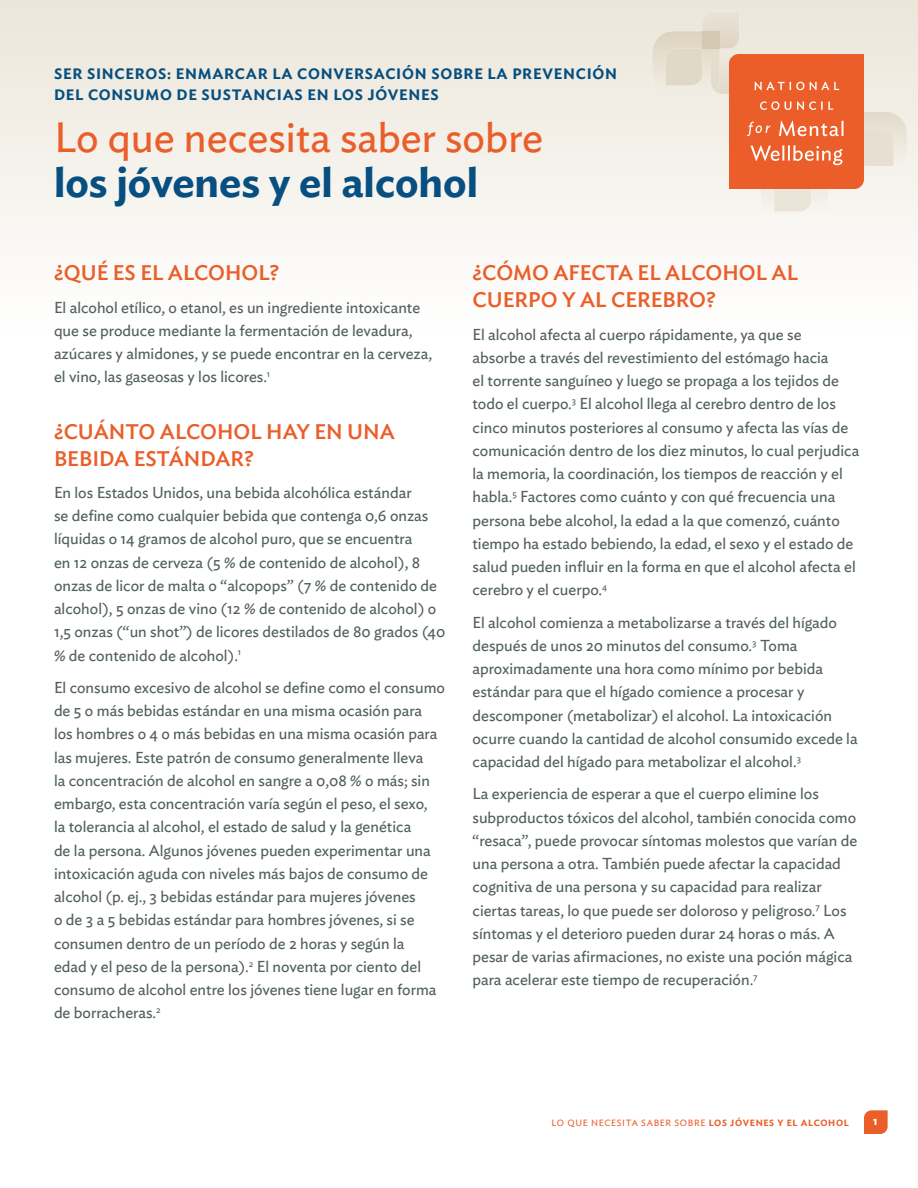
<style>
.page{position:relative;width:918px;height:1188px;background:#fff}
.page>*{position:absolute;margin:0;border:0;box-sizing:border-box;transform-origin:0 0}
.t1{font:42px/45px "Ideal Sans";color:#ea5e29}
.Heading_03{font:500 21px/27px "Ideal Sans";color:#ea5e29}
.Body{font:15.75px/23.2px "Ideal Sans";color:#53605f}
.t2{font:600 15px/21px "Ideal Sans";letter-spacing:.05em;color:#064f80}
.t3{font:600 12px "Ideal Sans";color:#fff}
.t4{font:9px "Ideal Sans";letter-spacing:.075em;color:#ea5e29}
.s1{font-weight:600;color:#064f80}
.s2{font-weight:600}
</style>
<div class="page">
<svg style="left:864px;top:1110px;width:24px;height:24px"></svg>
<img style="left:864px;top:112px;width:43px;height:67px">
<img style="left:864px;top:129px;width:30px;height:37px">
<img style="left:774px;top:189px;width:37px;height:23px">
<img style="left:652px;top:31px;width:68px;height:68px">
<img style="left:666px;top:49px;width:36px;height:36px">
<img style="left:702px;top:12px;width:37px;height:37px">
<img style="left:702px;top:31px;width:18px;height:18px">
<img style="left:711px;top:57px;width:9px;height:34px">
<svg style="left:729px;top:54px;width:135px;height:135px;background:#ec6837"></svg>
<p class="t2" style="left:54px;top:62px;width:565px">SER SINCEROS: ENMARCAR LA CONVERSACIÓN SOBRE LA PREVENCIÓN<br>DEL CONSUMO DE SUSTANCIAS EN LOS JÓVENES</p>
<p class="t1" style="left:54px;top:111px;width:491px">Lo que necesita saber sobre <span class="s1">los jóvenes y el alcohol</span></p>
<p class="Heading_03" style="left:54px;top:258px;width:227px">¿QUÉ ES EL ALCOHOL?</p>
<p class="Body" style="left:54px;top:294px;width:380px">El alcohol etílico, o etanol, es un ingrediente intoxicante que se produce mediante la fermentación de levadura, azúcares y almidones, y se puede encontrar en la cerveza, el vino, las gaseosas y los licores.<sup>1</sup></p>
<p class="Heading_03" style="left:54px;top:416px;width:342px">¿CUÁNTO ALCOHOL HAY EN UNA<br>BEBIDA ESTÁNDAR?</p>
<p class="Body" style="left:54px;top:480px;width:393px">En los Estados Unidos, una bebida alcohólica estándar<br>se define como cualquier bebida que contenga 0,6 onzas líquidas o 14 gramos de alcohol puro, que se encuentra<br>en 12 onzas de cerveza (5 % de contenido de alcohol), 8 onzas de licor de malta o “alcopops” (7 % de contenido de alcohol), 5 onzas de vino (12 % de contenido de alcohol) o 1,5 onzas (“un shot”) de licores destilados de 80 grados (40 % de contenido de alcohol).<sup>1</sup></p>
<p class="Body" style="left:54px;top:675px;width:393px">El consumo excesivo de alcohol se define como el consumo de 5 o más bebidas estándar en una misma ocasión para<br>los hombres o 4 o más bebidas en una misma ocasión para las mujeres. Este patrón de consumo generalmente lleva<br>la concentración de alcohol en sangre a 0,08 % o más; sin embargo, esta concentración varía según el peso, el sexo,<br>la tolerancia al alcohol, el estado de salud y la genética<br>de la persona. Algunos jóvenes pueden experimentar una intoxicación aguda con niveles más bajos de consumo de alcohol (p. ej., 3 bebidas estándar para mujeres jóvenes<br>o de 3 a 5 bebidas estándar para hombres jóvenes, si se consumen dentro de un período de 2 horas y según la<br>edad y el peso de la persona).<sup>2</sup> El noventa por ciento del consumo de alcohol entre los jóvenes tiene lugar en forma de borracheras.<sup>2</sup></p>
<p class="Heading_03" style="left:472px;top:258px;width:327px">¿CÓMO AFECTA EL ALCOHOL AL<br>CUERPO Y AL CEREBRO?</p>
<p class="Body" style="left:472px;top:321px;width:388px">El alcohol afecta al cuerpo rápidamente, ya que se<br>absorbe a través del revestimiento del estómago hacia<br>el torrente sanguíneo y luego se propaga a los tejidos de todo el cuerpo.<sup>3</sup> El alcohol llega al cerebro dentro de los cinco minutos posteriores al consumo y afecta las vías de comunicación dentro de los diez minutos, lo cual perjudica la memoria, la coordinación, los tiempos de reacción y el habla.<sup>5</sup> Factores como cuánto y con qué frecuencia una persona bebe alcohol, la edad a la que comenzó, cuánto tiempo ha estado bebiendo, la edad, el sexo y el estado de salud pueden influir en la forma en que el alcohol afecta el cerebro y el cuerpo.<sup>4</sup></p>
<p class="Body" style="left:472px;top:609px;width:387px">El alcohol comienza a metabolizarse a través del hígado después de unos 20 minutos del consumo.<sup>3</sup> Toma aproximadamente una hora como mínimo por bebida estándar para que el hígado comience a procesar y descomponer (metabolizar) el alcohol. La intoxicación ocurre cuando la cantidad de alcohol consumido excede la capacidad del hígado para metabolizar el alcohol.<sup>3</sup></p>
<p class="Body" style="left:472px;top:781px;width:386px">La experiencia de esperar a que el cuerpo elimine los subproductos tóxicos del alcohol, también conocida como “resaca”, puede provocar síntomas molestos que varían de una persona a otra. También puede afectar la capacidad cognitiva de una persona y su capacidad para realizar ciertas tareas, lo que puede ser doloroso y peligroso.<sup>7</sup> Los síntomas y el deterioro pueden durar 24 horas o más. A pesar de varias afirmaciones, no existe una poción mágica para acelerar este tiempo de recuperación.<sup>7</sup></p>
<p class="t4" style="left:552px;top:1116px;width:299px">LO QUE NECESITA SABER SOBRE <span class="s2">LOS JÓVENES Y EL ALCOHOL</span></p>
<p class="t3" style="left:873px;top:1112px;width:6px">1</p>
</div>
